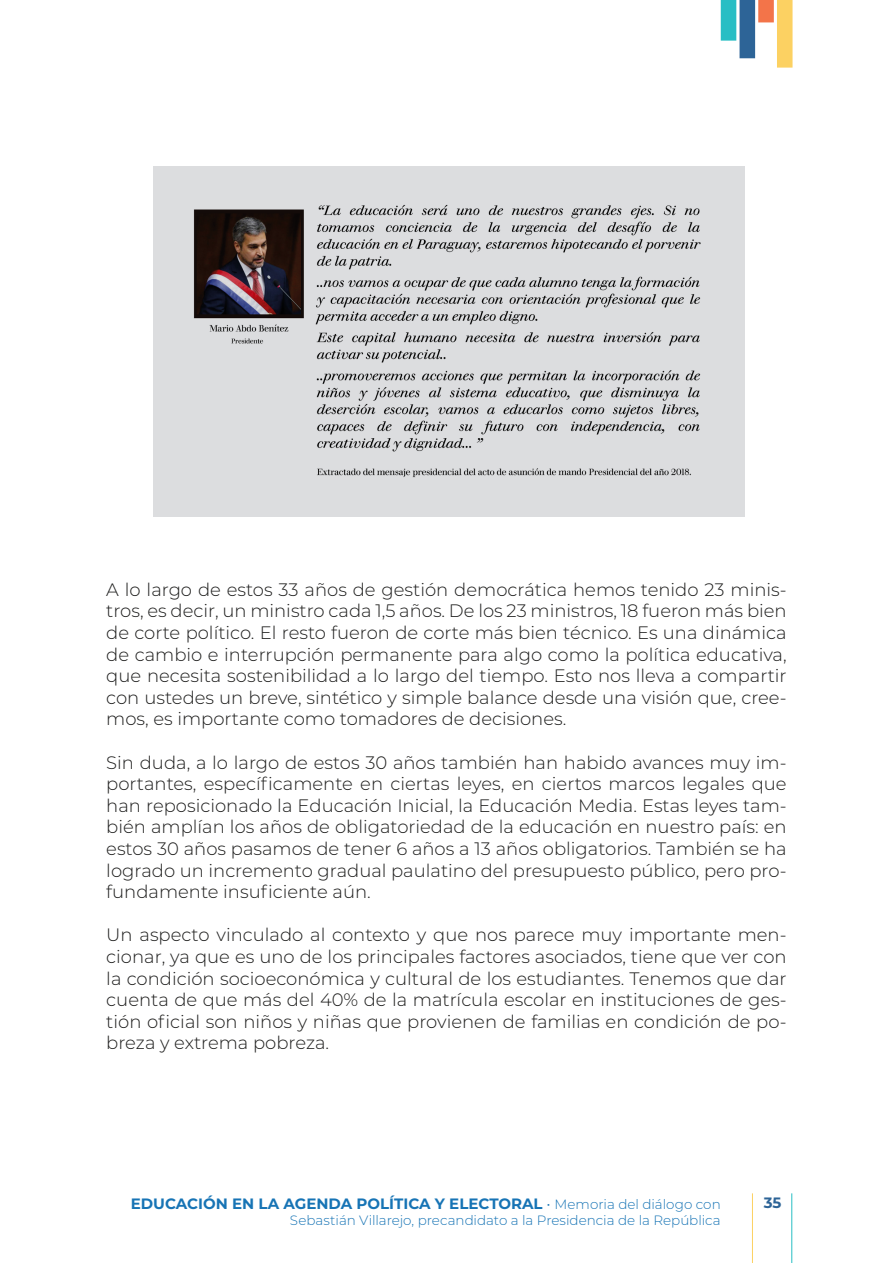
<style>
.page{position:relative;width:893px;height:1263px;background:#fff}
.page>*{position:absolute;margin:0;border:0;box-sizing:border-box;transform-origin:0 0}
.t1{font:300 18px/21.6px "Montserrat";color:#1c1c1b;text-align:justify}
.t2{font:700 15px "Montserrat";color:#1774b5}
.t3{font:700 15px "Montserrat";color:#2d6497}
.t4{font:300 13.5px "Montserrat";color:#1774b5}
.s1{font-weight:300}
.s2{font-weight:300;font-size:13.5px}
</style>
<div class="page">
<hr style="left:791px;top:1193px;width:1px;height:70px;background:#28bec4">
<hr style="left:752px;top:1193px;width:1px;height:70px;background:#fcd162">
<svg style="left:721px;top:0;width:71px;height:68px"></svg>
<div style="left:153px;top:166px;width:591px;height:351px;background:#dcdddf"></div>
<img style="left:193px;top:204px;width:508px;height:274px">
<p class="t1" style="left:106px;top:578px;width:682px">A lo largo de estos 33 años de gestión democrática hemos tenido 23 minis&shy;tros, es decir, un ministro cada 1,5 años. De los 23 ministros, 18 fueron más bien de corte político. El resto fueron de corte más bien técnico. Es una dinámica de cambio e interrupción permanente para algo como la política educativa, que necesita sostenibilidad a lo largo del tiempo. Esto nos lleva a compartir con ustedes un breve, sintético y simple balance desde una visión que, cree&shy;mos, es importante como tomadores de decisiones.</p>
<p class="t1" style="left:106px;top:751px;width:682px">Sin duda, a lo largo de estos 30 años también han habido avances muy im&shy;portantes, específicamente en ciertas leyes, en ciertos marcos legales que han reposicionado la Educación Inicial, la Educación Media. Estas leyes tam&shy;bién amplían los años de obligatoriedad de la educación en nuestro país: en estos 30 años pasamos de tener 6 años a 13 años obligatorios. También se ha logrado un incremento gradual paulatino del presupuesto público, pero pro&shy;fundamente insuficiente aún.</p>
<p class="t1" style="left:106px;top:924px;width:682px">Un aspecto vinculado al contexto y que nos parece muy importante men&shy;cionar, ya que es uno de los principales factores asociados, tiene que ver con la condición socioeconómica y cultural de los estudiantes. Tenemos que dar cuenta de que más del 40% de la matrícula escolar en instituciones de ges&shy;tión oficial son niños y niñas que provienen de familias en condición de po&shy;breza y extrema pobreza.</p>
<p class="t2" style="left:131px;top:1193px;width:591px">EDUCACIÓN EN LA AGENDA POLÍTICA Y ELECTORAL <span class="s1">•</span> <span class="s2">Memoria del diálogo con</span></p>
<p class="t4" style="left:290px;top:1211px;width:432px">Sebastián Villarejo, precandidato a la Presidencia de la República</p>
<p class="t3" style="left:764px;top:1192px;width:19px">35</p>
</div>
